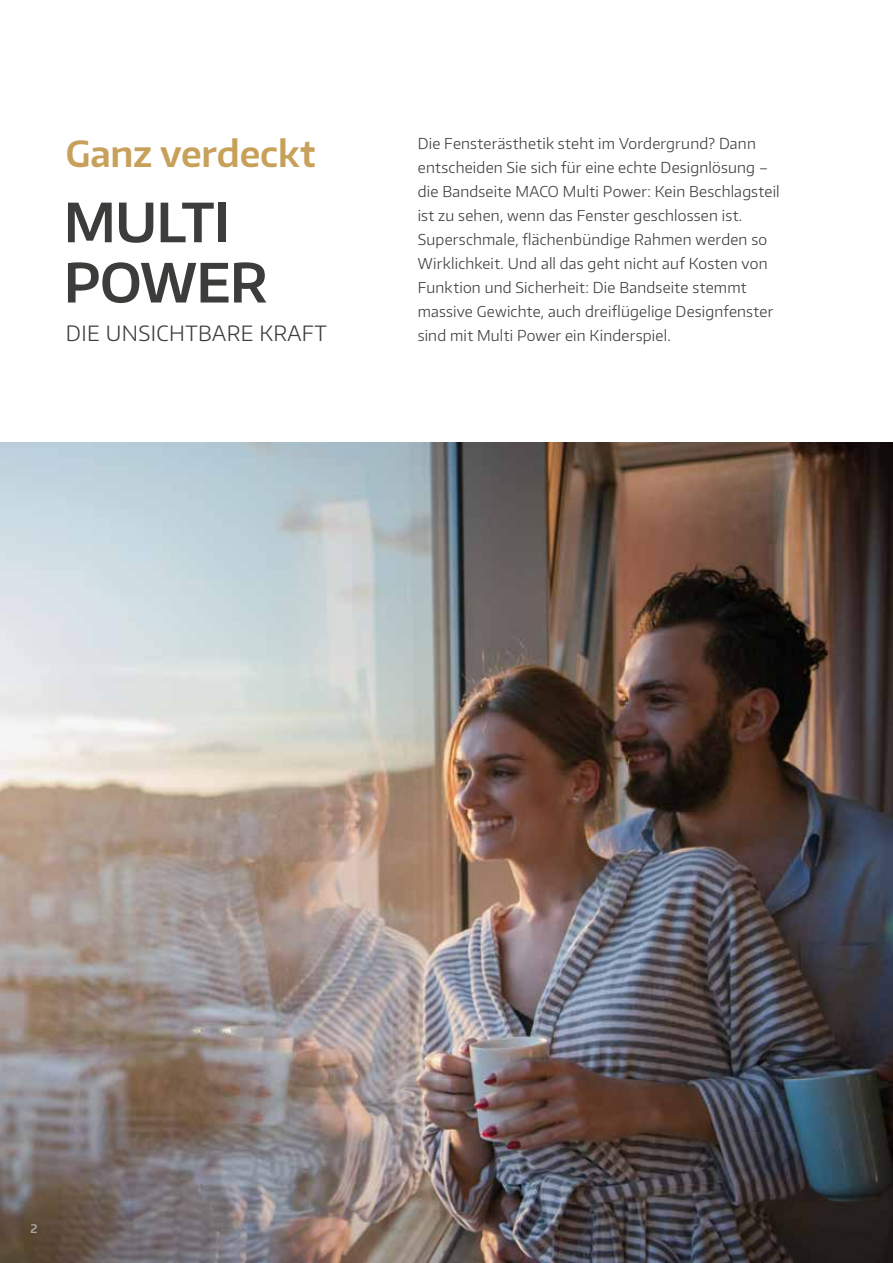
<style>
.page{position:relative;width:893px;height:1263px;background:#fff}
.page>*{position:absolute;margin:0;border:0;box-sizing:border-box;transform-origin:0 0}
.t1{font:600 53.55px/60.3px "Encode Sans Normal";letter-spacing:-.015em;color:#3c3c3b}
.t2{font:600 36px "Encode Sans Normal";letter-spacing:-.005em;color:#c7a05a}
.t3{font:300 21px "Encode Sans Normal";letter-spacing:.02em;color:#3c3c3b}
.t4{font:300 15px/24px "Encode Sans Normal";letter-spacing:.015em;color:#3c3c3b}
.t5{font:600 12px "Encode Sans Normal";color:#fff}
</style>
<div class="page">
<img style="left:0;top:442px;width:893px;height:821px">
<h2 class="t2" style="left:66px;top:130px;width:251px">Ganz verdeckt</h2>
<h1 class="t1" style="left:64px;top:190px;width:205px">MULTI<br>POWER</h1>
<h3 class="t3" style="left:66px;top:319px;width:262px">DIE UNSICHTBARE KRAFT</h3>
<p class="t4" style="left:418px;top:131px;width:363px">Die Fensterästhetik steht im Vordergrund? Dann entscheiden Sie sich für eine echte Designlösung – die Bandseite MACO Multi Power: Kein Beschlagsteil ist zu sehen, wenn das Fenster geschlossen ist.<br>Superschmale, flächenbündige Rahmen werden so Wirklichkeit. Und all das geht nicht auf Kosten von Funktion und Sicherheit: Die Bandseite stemmt massive Gewichte, auch dreiflügelige Designfenster sind mit Multi Power ein Kinderspiel.</p>
<p class="t5" style="left:30px;top:1220px;width:9px">2</p>
</div>
